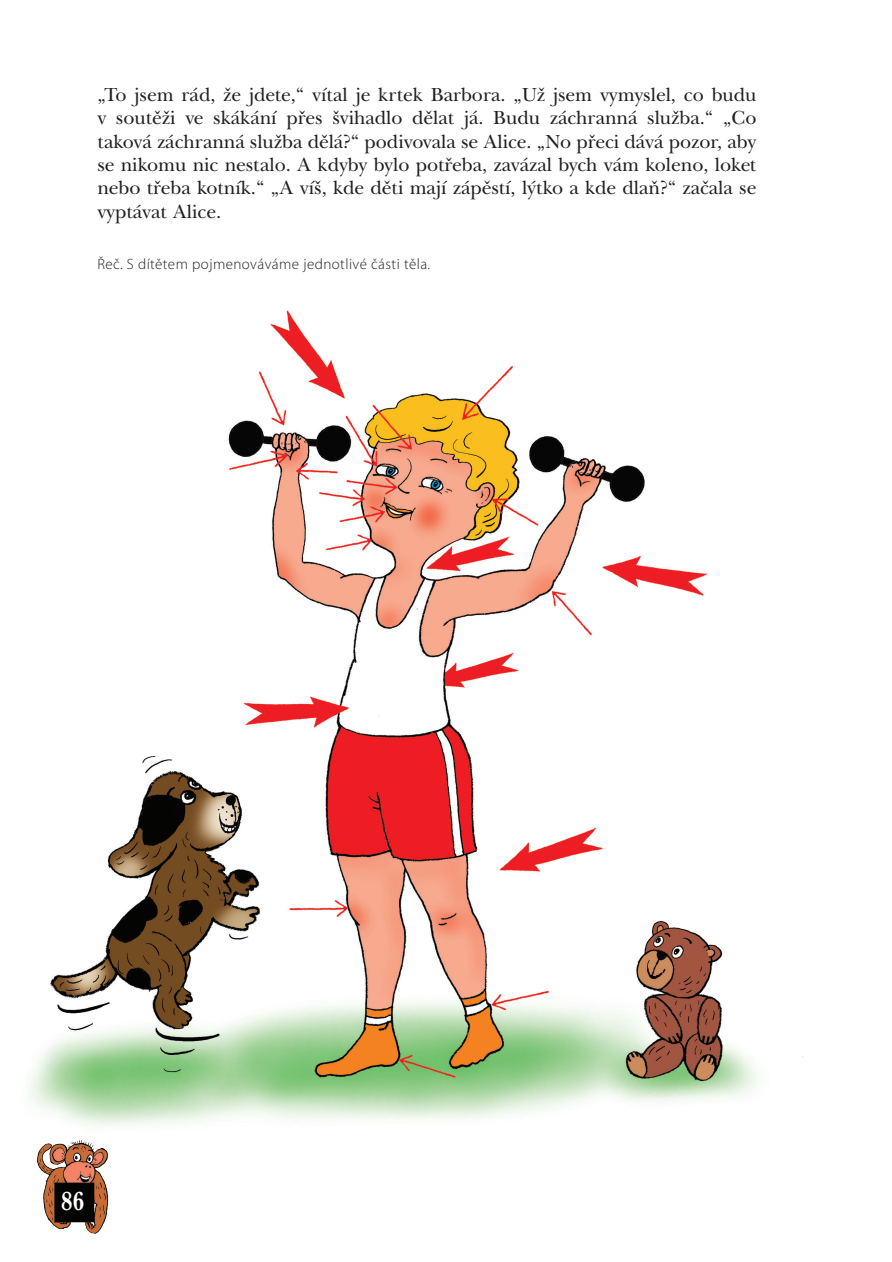
<style>
.page{position:relative;width:892px;height:1262px;background:#fff}
.page>*{position:absolute;margin:0;border:0;box-sizing:border-box;transform-origin:0 0}
.t1{font:700 27px "New Baskervil Itc TOT";color:#fff;scale:.8 1}
.t2{font:19.5px/23.4px "New Baskervilltc TOT Rom";color:#231f20;text-align:justify}
.t3{font:300 15px "Myriad Pro";letter-spacing:.03em;color:#231f20}
</style>
<div class="page">
<img style="left:30px;top:310px;width:773px;height:816px">
<img style="left:36px;top:1140px;width:73px;height:93px">
<p class="t2" style="left:97px;top:83px;width:661px">„To jsem rád, že jdete,“ vítal je krtek Barbora. „Už jsem vymyslel, co budu v soutěži ve skákání přes švihadlo dělat já. Budu záchranná služba.“ „Co taková záchranná služba dělá?“ podivovala se Alice. „No přeci dává pozor, aby se nikomu nic nestalo. A kdyby bylo potřeba, zavázal bych vám koleno, loket nebo třeba kotník.“ „A víš, kde děti mají zápěstí, lýtko a kde dlaň?“ začala se vyptávat Alice.</p>
<p class="t3" style="left:97px;top:255px;width:334px">Řeč. S dítětem pojmenováváme jednotlivé části těla.</p>
<h1 class="t1" style="left:61px;top:1185px;width:30px">86</h1>
</div>
